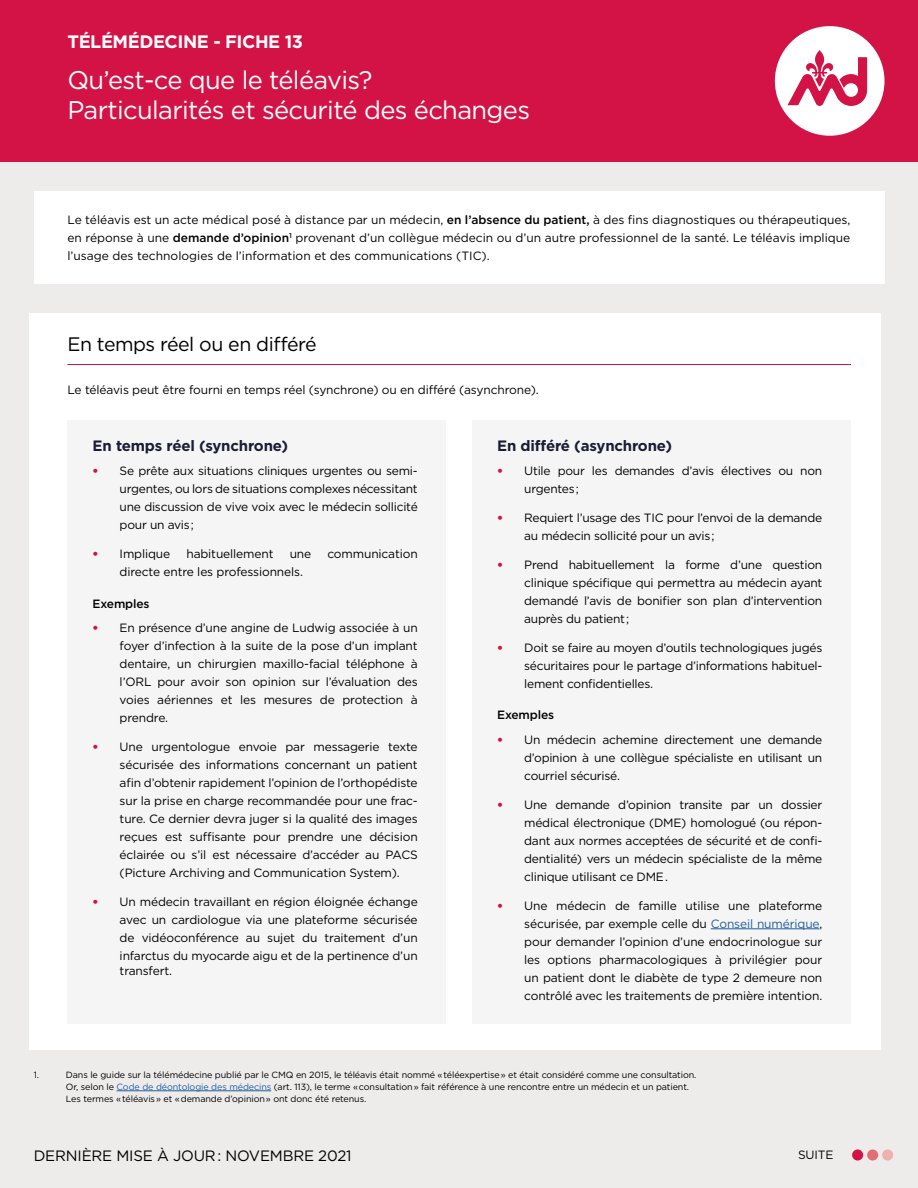
<style>
.page{position:relative;width:918px;height:1188px;background:#edeceb}
.page>*{position:absolute;margin:0;border:0;box-sizing:border-box;transform-origin:0 0}
.t1{font:25.5px/30px "Gotham";letter-spacing:-.025em;color:#fff}
.t2{font:19.5px "Gotham";letter-spacing:-.025em;color:#000}
.t3{font:700 18px "Gotham";letter-spacing:-.025em;color:#fff}
.t4{font:700 15px "Gotham";letter-spacing:-.01em;color:#1b1d36}
.t5{font:15px "Gotham";letter-spacing:-.01em;color:#000}
.t6{font:12px/18px "Gotham";letter-spacing:-.02em;color:#000;text-align:justify}
.t7{font:500 12px "Gotham";letter-spacing:-.01em;color:#000}
.t8{font:9px/12px "Gotham";letter-spacing:-.01em;color:#000}
.s1{font-weight:500}
.s2{font-weight:900;color:#d31245}
.s3{color:#215e9e}
</style>
<div class="page">
<div style="left:29px;top:313px;width:851px;height:737px;background:#fff"></div>
<div style="left:68px;top:420px;width:378px;height:604px;background:#f6f5f5"></div>
<div style="left:472px;top:420px;width:379px;height:604px;background:#f6f5f5"></div>
<hr style="left:711px;top:928px;width:108px;height:1px;background:#215e9e">
<div style="left:34px;top:191px;width:851px;height:93px;background:#fff"></div>
<div style="left:0;top:0;width:918px;height:162px;background:#d31245"></div>
<div style="left:775px;top:26px;width:110px;height:110px;background:#fff;border-radius:50%"></div>
<svg style="left:788px;top:50px;width:79px;height:56px"></svg>
<div style="left:852px;top:1149px;width:11px;height:12px;background:#d31245;border-radius:50%"></div>
<div style="left:867px;top:1149px;width:11px;height:12px;background:#e17071;border-radius:50%"></div>
<div style="left:882px;top:1149px;width:11px;height:12px;background:#eeb1ac;border-radius:50%"></div>
<hr style="left:117px;top:1091px;width:154px;height:1px;background:#215e9e">
<hr style="left:68px;top:364px;width:783px;height:1px;background:#d31245">
<h3 class="t3" style="left:68px;top:30px;width:237px">TÉLÉMÉDECINE - FICHE 13</h3>
<h1 class="t1" style="left:68px;top:65px;width:464px">Qu’est-ce que le téléavis?<br>Particularités et sécurité des échanges</h1>
<p class="t6" style="left:67px;top:211px;width:784px">Le téléavis est un acte médical posé à distance par un médecin, <span class="s1">en l’absence du patient,</span> à des fins diagnostiques ou thérapeutiques, en réponse à une <span class="s1">demande d’opinion</span><sup>1</sup> provenant d’un collègue médecin ou d’un autre professionnel de la santé. Le téléavis implique l’usage des technologies de l’information et des communications (TIC).</p>
<h2 class="t2" style="left:68px;top:331px;width:251px">En temps réel ou en différé</h2>
<p class="t6" style="left:68px;top:380px;width:473px">Le téléavis peut être fourni en temps réel (synchrone) ou en différé (asynchrone).</p>
<p class="t4" style="left:93px;top:435px;width:197px">En temps réel (synchrone)</p>
<p class="t6" style="left:120px;top:462px;width:300px;text-indent:-27px"><span class="s2">•</span> Se prête aux situations cliniques urgentes ou semi&shy;urgentes, ou lors de situations complexes nécessitant une discussion de vive voix avec le médecin sollicité pour un avis ;</p>
<p class="t6" style="left:93px;top:545px;width:79px"><span class="s2">•</span> Implique</p>
<p class="t6" style="left:186px;top:545px;width:89px">habituellement</p>
<p class="t6" style="left:290px;top:545px;width:23px">une</p>
<p class="t6" style="left:327px;top:545px;width:92px">communication</p>
<p class="t6" style="left:120px;top:563px;width:185px">directe entre les professionnels.</p>
<p class="t7" style="left:93px;top:596px;width:58px">Exemples</p>
<p class="t6" style="left:120px;top:619px;width:300px;text-indent:-27px"><span class="s2">•</span> En présence d’une angine de Ludwig associée à un foyer d’infection à la suite de la pose d’un implant dentaire, un chirurgien maxillo-facial téléphone à l’ORL pour avoir son opinion sur l’évaluation des voies aériennes et les mesures de protection à prendre.</p>
<p class="t6" style="left:120px;top:738px;width:300px;text-indent:-27px"><span class="s2">•</span> Une urgentologue envoie par messagerie texte sécurisée des informations concernant un patient afin d’obtenir rapidement l’opinion de l’orthopédiste sur la prise en charge recommandée pour une frac&shy;ture. Ce dernier devra juger si la qualité des images reçues est suffisante pour prendre une décision éclairée ou s’il est nécessaire d’accéder au PACS (Picture Archiving and Communication System).</p>
<p class="t6" style="left:120px;top:893px;width:300px;text-indent:-27px"><span class="s2">•</span> Un médecin travaillant en région éloignée échange avec un cardiologue via une plateforme sécurisée de vidéoconférence au sujet du traitement d’un infarctus du myocarde aigu et de la pertinence d’un</p>
<p class="t6" style="left:120px;top:962px;width:54px">transfert.</p>
<p class="t4" style="left:497px;top:435px;width:176px">En différé (asynchrone)</p>
<p class="t6" style="left:524px;top:462px;width:300px;text-indent:-27px"><span class="s2">•</span> Utile pour les demandes d’avis électives ou non urgentes ;</p>
<p class="t6" style="left:524px;top:509px;width:300px;text-indent:-27px"><span class="s2">•</span> Requiert l’usage des TIC pour l’envoi de la demande au médecin sollicité pour un avis ;</p>
<p class="t6" style="left:524px;top:555px;width:300px;text-indent:-27px"><span class="s2">•</span> Prend habituellement la forme d’une question clinique spécifique qui permettra au médecin ayant demandé l’avis de bonifier son plan d’intervention auprès du patient ;</p>
<p class="t6" style="left:524px;top:638px;width:300px;text-indent:-27px"><span class="s2">•</span> Doit se faire au moyen d’outils technologiques jugés sécuritaires pour le partage d’informations habituel&shy;lement confidentielles.</p>
<p class="t7" style="left:497px;top:707px;width:58px">Exemples</p>
<p class="t6" style="left:524px;top:731px;width:300px;text-indent:-27px"><span class="s2">•</span> Un médecin achemine directement une demande d’opinion à une collègue spécialiste en utilisant un courriel sécurisé.</p>
<p class="t6" style="left:524px;top:795px;width:300px;text-indent:-27px"><span class="s2">•</span> Une demande d’opinion transite par un dossier médical électronique (DME) homologué (ou répon&shy;dant aux normes acceptées de sécurité et de confi&shy;dentialité) vers un médecin spécialiste de la même clinique utilisant ce DME .</p>
<p class="t6" style="left:524px;top:896px;width:300px;text-indent:-27px"><span class="s2">•</span> Une médecin de famille utilise une plateforme sécurisée, par exemple celle du <span class="s3">Conseil numérique</span>, pour demander l’opinion d’une endocrinologue sur les options pharmacologiques à privilégier pour un patient dont le diabète de type 2 demeure non contrôlé avec les traitements de première intention.</p>
<p class="t8" style="left:34px;top:1069px;width:7px">1.</p>
<p class="t8" style="left:66px;top:1069px;width:632px">Dans le guide sur la télémédecine publié par le CMQ en 2015, le téléavis était nommé « téléexpertise » et était considéré comme une consultation.<br>Or, selon le <span class="s3">Code de déontologie des médecins</span> (art. 113), le terme « consultation » fait référence à une rencontre entre un médecin et un patient.<br>Les termes « téléavis » et « demande d’opinion » ont donc été retenus.</p>
<p class="t5" style="left:34px;top:1146px;width:319px">DERNIÈRE MISE À JOUR : NOVEMBRE 2021</p>
<p class="t6" style="left:798px;top:1145px;width:37px">SUITE</p>
</div>
